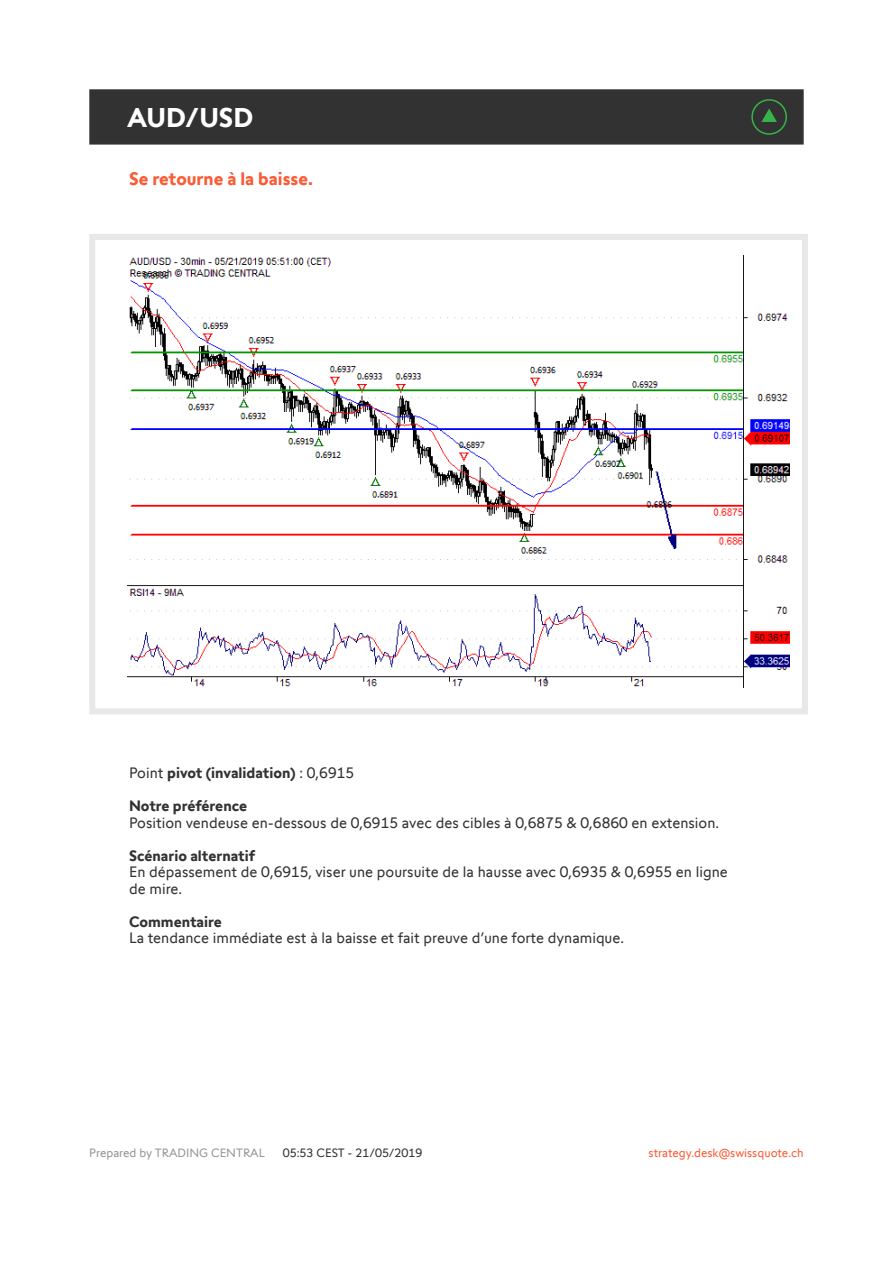
<style>
.page{position:relative;width:893px;height:1263px;background:#fff}
.page>*{position:absolute;margin:0;border:0;box-sizing:border-box;transform-origin:0 0}
.t1{font:700 27px "Swissquote CT";color:#fff}
.t2{font:700 18px "Swissquote CT";color:#fa5b35}
.t3{font:15px/16.5px "Swissquote CT";color:#323232}
.t4{font:700 15px "Swissquote CT";color:#323232}
.t5{font:12px "Swissquote CT";color:#fa5b35}
.t6{font:12px "Swissquote CT";color:#939598}
.t7{font:12px "Swissquote CT";color:#323232}
.s1{font-weight:400}
</style>
<div class="page">
<div style="left:89px;top:234px;width:719px;height:480px;border:6px solid #e9e8e7"></div>
<div style="left:89px;top:89px;width:715px;height:56px;background:#323232;border:2px solid #323232"></div>
<img style="left:128px;top:255px;width:661px;height:432px">
<svg style="left:751px;top:99px;width:36px;height:36px"></svg>
<h1 class="t1" style="left:128px;top:101px;width:127px">AUD/USD</h1>
<p class="t2" style="left:129px;top:168px;width:185px">Se retourne à la baisse.</p>
<p class="t4" style="left:129px;top:764px;width:227px"><span class="s1">Point</span> pivot (invalidation) <span class="s1">: 0,6915</span></p>
<p class="t4" style="left:129px;top:797px;width:120px">Notre préférence</p>
<p class="t3" style="left:129px;top:814px;width:592px">Position vendeuse en-dessous de 0,6915 avec des cibles à 0,6875 &amp; 0,6860 en extension.</p>
<p class="t4" style="left:129px;top:846px;width:127px">Scénario alternatif</p>
<p class="t3" style="left:129px;top:864px;width:600px">En dépassement de 0,6915, viser une poursuite de la hausse avec 0,6935 &amp; 0,6955 en ligne de mire.</p>
<p class="t4" style="left:129px;top:912px;width:94px">Commentaire</p>
<p class="t3" style="left:129px;top:930px;width:497px">La tendance immédiate est à la baisse et fait preuve d’une forte dynamique.</p>
<p class="t6" style="left:89px;top:1145px;width:177px">Prepared by TRADING CENTRAL</p>
<p class="t7" style="left:283px;top:1145px;width:141px">05:53 CEST - 21/05/2019</p>
<p class="t5" style="left:649px;top:1145px;width:157px">strategy.desk@swissquote.ch</p>
</div>
